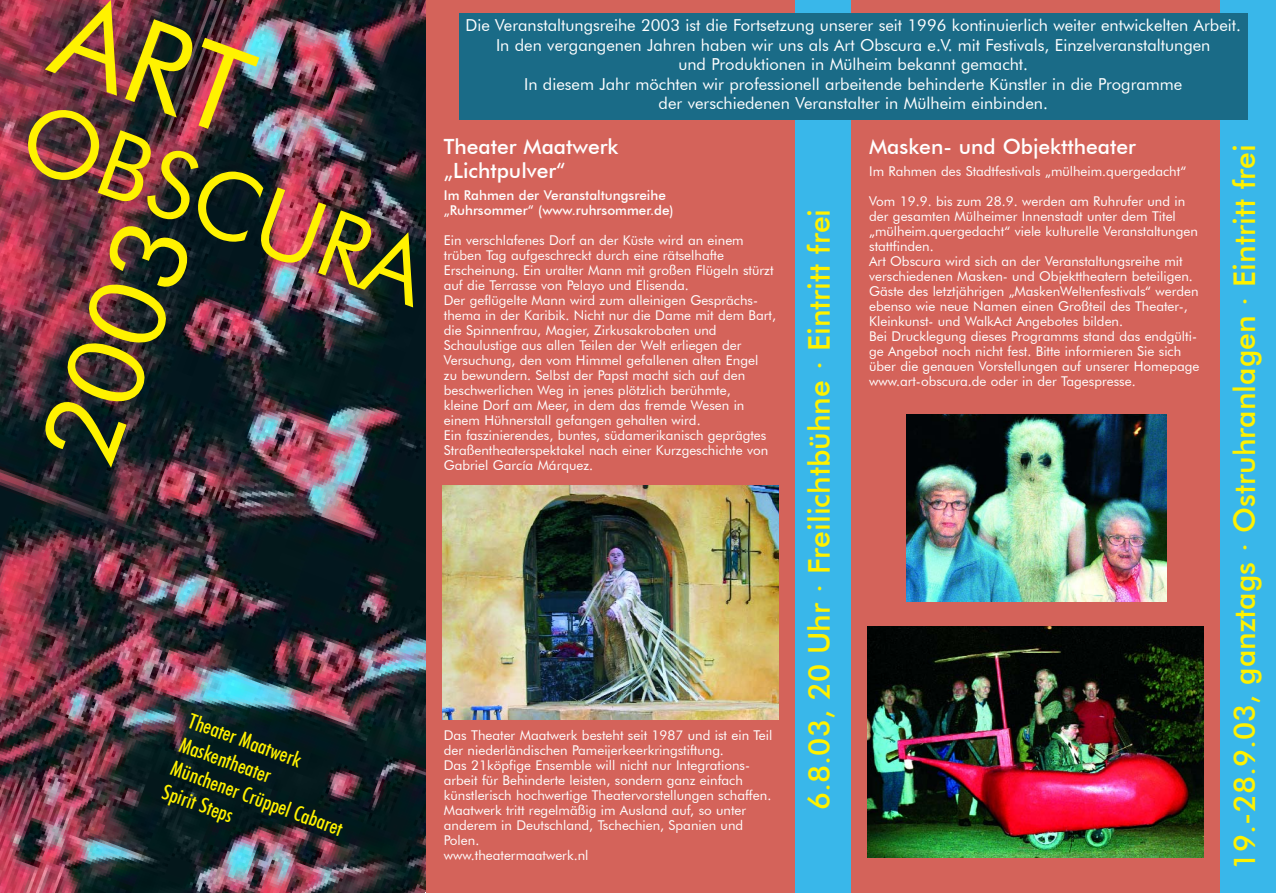
<style>
.page{position:relative;width:1276px;height:893px;background:#fff}
.page>*{position:absolute;margin:0;border:0;box-sizing:border-box;transform-origin:0 0}
.t1{font:105.9px "Futura BT";color:#fff200}
.t2{font:93px "Futura BT";color:#fff200}
.t3{font:500 30px "Futura BT";color:#fff200}
.t4{font:500 condensed 21px/25.2px "Futura BT";color:#fff200}
.t5{font:500 21px/24px "Futura BT";color:#fff}
.t6{font:16.5px/19.5px "Futura BT";color:#fff;text-align:center}
.t7{font:13.5px/15px "Futura BT";color:#fff}
.t8{font:500 13.5px/15px "Futura BT";color:#fff}
</style>
<div class="page">
<div style="left:425px;top:0;width:851px;height:893px;background:#d4635a"></div>
<img style="left:0;top:0;width:425px;height:893px">
<div style="left:1220px;top:0;width:56px;height:893px;background:#39b7ea"></div>
<div style="left:795px;top:0;width:55px;height:893px;background:#39b7ea"></div>
<div style="left:459px;top:13px;width:788px;height:107px;background:#1a6b87"></div>
<img style="left:442px;top:485px;width:336px;height:235px">
<img style="left:867px;top:627px;width:336px;height:230px">
<img style="left:906px;top:414px;width:260px;height:187px">
<img style="left:45px;top:0;width:214px;height:137px">
<p class="t6" style="left:465px;top:16px;width:777px">Die Veranstaltungsreihe 2003 ist die Fortsetzung unserer seit 1996 kontinuierlich weiter entwickelten Arbeit.<br>In den vergangenen Jahren haben wir uns als Art Obscura e.V. mit Festivals, Einzelveranstaltungen<br>und Produktionen in Mülheim bekannt gemacht.<br>In diesem Jahr möchten wir professionell arbeitende behinderte Künstler in die Programme<br>der verschiedenen Veranstalter in Mülheim einbinden.</p>
<h3 class="t5" style="left:869px;top:134px;width:268px">Masken- und Objekttheater</h3>
<p class="t7" style="left:869px;top:164px;width:319px">Im Rahmen des Stadtfestivals „mülheim.quergedacht“</p>
<p class="t7" style="left:869px;top:194px;width:332px">Vom 19.9. bis zum 28.9. werden am Ruhrufer und in der gesamten Mülheimer Innenstadt unter dem Titel „mülheim.quergedacht“ viele kulturelle Veranstaltungen stattfinden.<br>Art Obscura wird sich an der Veranstaltungsreihe mit verschiedenen Masken- und Objekttheatern beteiligen.<br>Gäste des letztjährigen „MaskenWeltenfestivals“ werden ebenso wie neue Namen einen Großteil des Theater-, Kleinkunst- und WalkAct Angebotes bilden.<br>Bei Drucklegung dieses Programms stand das endgülti&shy;ge Angebot noch nicht fest. Bitte informieren Sie sich über die genauen Vorstellungen auf unserer Homepage www.art-obscura.de oder in der Tagespresse.</p>
<h2 class="t2" style="left:45px;top:78px;width:425px;rotate:20deg">OBSCURA</h2>
<h3 class="t5" style="left:444px;top:134px;width:176px">Theater Maatwerk „Lichtpulver“</h3>
<p class="t8" style="left:444px;top:188px;width:231px">Im Rahmen der Veranstaltungsreihe „Ruhrsommer“ (www.ruhrsommer.de)</p>
<p class="t7" style="left:444px;top:233px;width:334px">Ein verschlafenes Dorf an der Küste wird an einem trüben Tag aufgeschreckt durch eine rätselhafte Erscheinung. Ein uralter Mann mit großen Flügeln stürzt auf die Terrasse von Pelayo und Elisenda.<br>Der geflügelte Mann wird zum alleinigen Gesprächs&shy;thema in der Karibik. Nicht nur die Dame mit dem Bart, die Spinnenfrau, Magier, Zirkusakrobaten und Schaulustige aus allen Teilen der Welt erliegen der Versuchung, den vom Himmel gefallenen alten Engel<br>zu bewundern. Selbst der Papst macht sich auf den beschwerlichen Weg in jenes plötzlich berühmte,<br>kleine Dorf am Meer, in dem das fremde Wesen in einem Hühnerstall gefangen gehalten wird.<br>Ein faszinierendes, buntes, südamerikanisch geprägtes Straßentheaterspektakel nach einer Kurzgeschichte von Gabriel García Márquez.</p>
<h3 class="t3" style="left:1226px;top:870px;width:727px;rotate:-90deg">19.-28.9.03, ganztags · Ostruhranlagen · Eintritt frei</h3>
<h3 class="t3" style="left:801px;top:810px;width:603px;rotate:-90deg">6.8.03, 20 Uhr · Freilichtbühne · Eintritt frei</h3>
<h1 class="t1" style="left:13px;top:438px;width:252px;rotate:-70deg">2003</h1>
<h3 class="t4" style="left:193px;top:708px;width:183px;rotate:20deg">Theater Maatwerk<br>Maskentheater<br>Münchener Crüppel Cabaret<br>Spirit Steps</h3>
<p class="t7" style="left:444px;top:728px;width:330px">Das Theater Maatwerk besteht seit 1987 und ist ein Teil der niederländischen Pameijerkeerkringstiftung.<br>Das 21köpfige Ensemble will nicht nur Integrations&shy;arbeit für Behinderte leisten, sondern ganz einfach künstlerisch hochwertige Theatervorstellungen schaffen.<br>Maatwerk tritt regelmäßig im Ausland auf, so unter anderem in Deutschland, Tschechien, Spanien und Polen.<br>www.theatermaatwerk.nl</p>
</div>
